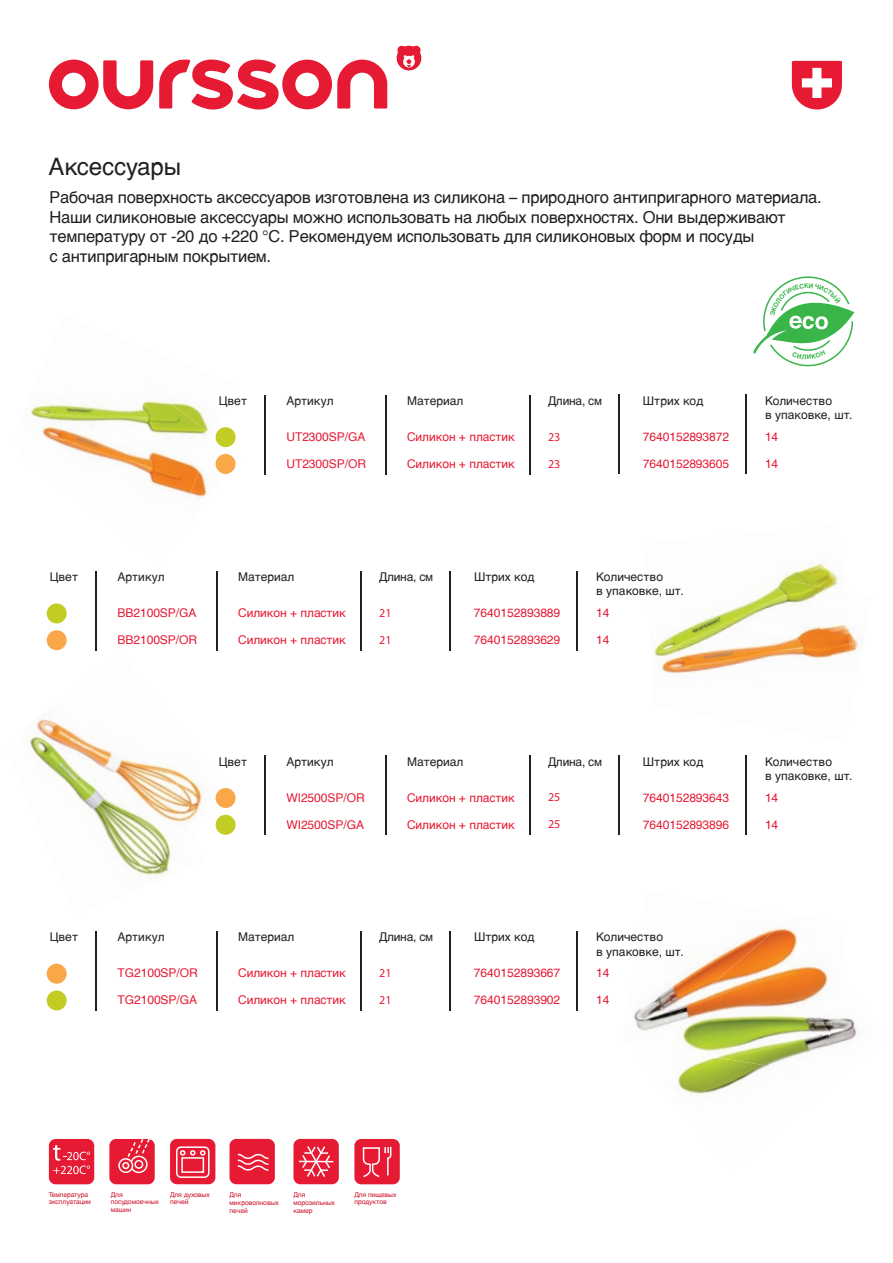
<style>
.page{position:relative;width:893px;height:1263px;background:#fff}
.page>*{position:absolute;margin:0;border:0;box-sizing:border-box;transform-origin:0 0}
.t1{font:24px "Helvetica LTCYR";color:#231f20}
.t2{font:16.5px/19.8px "Helvetica LTCYR";letter-spacing:-.015em;color:#231f20}
.t3{font:12px "Helvetica LTCYR";letter-spacing:-.005em;color:#e71a33}
.t4{font:12px/14.4px "Helvetica LTCYR";color:#231f20}
.t5{font:12px "Myriad Pro";letter-spacing:-.005em;color:#e71a33}
.t6{font:6.75px/7.6px "Helvetica LTCYR";letter-spacing:-.01em;color:#ce152d}
</style>
<div class="page">
<img style="left:190px;top:778px;width:40px;height:47px">
<img style="left:29px;top:712px;width:161px;height:162px">
<img style="left:655px;top:563px;width:197px;height:111px">
<img style="left:30px;top:399px;width:179px;height:98px">
<hr style="left:385px;top:395px;width:2px;height:79px;background:#231f20">
<hr style="left:264px;top:395px;width:2px;height:79px;background:#231f20">
<hr style="left:529px;top:395px;width:2px;height:79px;background:#231f20">
<hr style="left:618px;top:395px;width:2px;height:79px;background:#231f20">
<hr style="left:745px;top:395px;width:1px;height:79px;background:#231f20">
<div style="left:216px;top:454px;width:20px;height:20px;background:#faa74a;border-radius:50%"></div>
<div style="left:216px;top:427px;width:20px;height:20px;background:#c2cd23;border-radius:50%"></div>
<svg style="left:792px;top:61px;width:50px;height:49px"></svg>
<svg style="left:49px;top:60px;width:104px;height:49px"></svg>
<svg style="left:159px;top:59px;width:228px;height:51px"></svg>
<svg style="left:397px;top:45px;width:24px;height:25px"></svg>
<div style="left:109px;top:1139px;width:46px;height:45px;background:#e71a33;border-radius:7px"></div>
<svg style="left:118px;top:1139px;width:32px;height:34px"></svg>
<div style="left:170px;top:1139px;width:45px;height:45px;background:#e71a33;border-radius:7px"></div>
<svg style="left:176px;top:1146px;width:34px;height:32px"></svg>
<div style="left:230px;top:1139px;width:45px;height:45px;background:#e71a33;border-radius:7px"></div>
<svg style="left:238px;top:1154px;width:30px;height:17px"></svg>
<div style="left:354px;top:1139px;width:46px;height:45px;background:#e71a33;border-radius:7px"></div>
<svg style="left:363px;top:1147px;width:28px;height:30px"></svg>
<div style="left:293px;top:1139px;width:46px;height:45px;background:#e71a33;border-radius:7px"></div>
<hr style="left:299px;top:1161px;width:34px;height:1px;background:#fff">
<svg style="left:302px;top:1146px;width:28px;height:31px"></svg>
<div style="left:49px;top:1139px;width:45px;height:45px;background:#e71a33;border-radius:7px"></div>
<svg style="left:53px;top:1145px;width:37px;height:29px"></svg>
<img style="left:677px;top:1018px;width:180px;height:79px">
<img style="left:634px;top:1009px;width:213px;height:36px">
<img style="left:641px;top:926px;width:198px;height:149px">
<hr style="left:216px;top:571px;width:2px;height:79px;background:#231f20">
<hr style="left:96px;top:571px;width:1px;height:79px;background:#231f20">
<hr style="left:360px;top:571px;width:2px;height:79px;background:#231f20">
<hr style="left:449px;top:571px;width:2px;height:79px;background:#231f20">
<hr style="left:576px;top:571px;width:1px;height:79px;background:#231f20">
<div style="left:47px;top:630px;width:20px;height:20px;background:#faa74a;border-radius:50%"></div>
<div style="left:47px;top:603px;width:20px;height:20px;background:#c2cd23;border-radius:50%"></div>
<hr style="left:385px;top:756px;width:2px;height:79px;background:#231f20">
<hr style="left:264px;top:756px;width:2px;height:79px;background:#231f20">
<hr style="left:529px;top:756px;width:2px;height:79px;background:#231f20">
<hr style="left:618px;top:756px;width:2px;height:79px;background:#231f20">
<hr style="left:745px;top:756px;width:1px;height:79px;background:#231f20">
<div style="left:216px;top:788px;width:20px;height:20px;background:#faa74a;border-radius:50%"></div>
<div style="left:216px;top:815px;width:20px;height:20px;background:#c2cd23;border-radius:50%"></div>
<hr style="left:216px;top:931px;width:2px;height:80px;background:#231f20">
<hr style="left:96px;top:931px;width:1px;height:80px;background:#231f20">
<hr style="left:360px;top:931px;width:2px;height:80px;background:#231f20">
<hr style="left:449px;top:931px;width:2px;height:80px;background:#231f20">
<hr style="left:576px;top:931px;width:1px;height:80px;background:#231f20">
<div style="left:47px;top:964px;width:20px;height:20px;background:#faa74a;border-radius:50%"></div>
<div style="left:47px;top:990px;width:20px;height:20px;background:#c2cd23;border-radius:50%"></div>
<svg style="left:753px;top:276px;width:101px;height:90px"></svg>
<h1 class="t1" style="left:49px;top:153px;width:134px">Аксессуары</h1>
<p class="t2" style="left:50px;top:187px;width:774px">Рабочая поверхность аксессуаров изготовлена из силикона – природного антипригарного материала.<br>Наши силиконовые аксессуары можно использовать на любых поверхностях. Они выдерживают температуру от -20 до +220 °C. Рекомендуем использовать для силиконовых форм и посуды<br>с антипригарным покрытием.</p>
<p class="t4" style="left:219px;top:393px;width:30px">Цвет</p>
<p class="t4" style="left:286px;top:393px;width:49px">Артикул</p>
<p class="t3" style="left:286px;top:430px;width:81px">UT2300SP/GA</p>
<p class="t3" style="left:286px;top:457px;width:81px">UT2300SP/OR</p>
<p class="t4" style="left:407px;top:393px;width:58px">Материал</p>
<p class="t4" style="left:548px;top:393px;width:55px">Длина, см</p>
<p class="t4" style="left:643px;top:393px;width:62px">Штрих код</p>
<p class="t4" style="left:765px;top:393px;width:89px">Количество<br>в упаковке, шт.</p>
<p class="t3" style="left:407px;top:430px;width:109px">Силикон + пластик</p>
<p class="t3" style="left:407px;top:457px;width:109px">Силикон + пластик</p>
<p class="t3" style="left:643px;top:430px;width:88px">7640152893872</p>
<p class="t3" style="left:643px;top:457px;width:88px">7640152893605</p>
<p class="t3" style="left:765px;top:430px;width:15px">14</p>
<p class="t3" style="left:765px;top:457px;width:15px">14</p>
<p class="t5" style="left:548px;top:429px;width:14px">23</p>
<p class="t5" style="left:548px;top:456px;width:14px">23</p>
<p class="t4" style="left:50px;top:570px;width:30px">Цвет</p>
<p class="t4" style="left:118px;top:570px;width:49px">Артикул</p>
<p class="t3" style="left:118px;top:606px;width:81px">BB2100SP/GA</p>
<p class="t3" style="left:118px;top:633px;width:81px">BB2100SP/OR</p>
<p class="t4" style="left:238px;top:570px;width:58px">Материал</p>
<p class="t4" style="left:379px;top:570px;width:55px">Длина, см</p>
<p class="t4" style="left:474px;top:570px;width:62px">Штрих код</p>
<p class="t4" style="left:596px;top:570px;width:89px">Количество<br>в упаковке, шт.</p>
<p class="t3" style="left:238px;top:606px;width:109px">Силикон + пластик</p>
<p class="t3" style="left:238px;top:633px;width:109px">Силикон + пластик</p>
<p class="t3" style="left:474px;top:606px;width:88px">7640152893889</p>
<p class="t3" style="left:474px;top:633px;width:88px">7640152893629</p>
<p class="t3" style="left:596px;top:606px;width:15px">14</p>
<p class="t3" style="left:596px;top:633px;width:15px">14</p>
<p class="t5" style="left:379px;top:605px;width:14px">21</p>
<p class="t5" style="left:379px;top:632px;width:14px">21</p>
<p class="t4" style="left:219px;top:754px;width:30px">Цвет</p>
<p class="t4" style="left:286px;top:754px;width:49px">Артикул</p>
<p class="t3" style="left:286px;top:791px;width:80px">WI2500SP/OR</p>
<p class="t3" style="left:286px;top:818px;width:79px">WI2500SP/GA</p>
<p class="t4" style="left:407px;top:754px;width:58px">Материал</p>
<p class="t4" style="left:548px;top:754px;width:55px">Длина, см</p>
<p class="t4" style="left:643px;top:754px;width:62px">Штрих код</p>
<p class="t4" style="left:765px;top:754px;width:89px">Количество<br>в упаковке, шт.</p>
<p class="t3" style="left:407px;top:791px;width:109px">Силикон + пластик</p>
<p class="t3" style="left:407px;top:818px;width:109px">Силикон + пластик</p>
<p class="t3" style="left:643px;top:791px;width:88px">7640152893643</p>
<p class="t3" style="left:643px;top:818px;width:88px">7640152893896</p>
<p class="t3" style="left:765px;top:791px;width:15px">14</p>
<p class="t3" style="left:765px;top:818px;width:15px">14</p>
<p class="t5" style="left:548px;top:790px;width:14px">25</p>
<p class="t5" style="left:548px;top:817px;width:14px">25</p>
<p class="t4" style="left:50px;top:930px;width:30px">Цвет</p>
<p class="t4" style="left:118px;top:930px;width:49px">Артикул</p>
<p class="t3" style="left:118px;top:966px;width:82px">TG2100SP/OR</p>
<p class="t3" style="left:118px;top:993px;width:81px">TG2100SP/GA</p>
<p class="t4" style="left:238px;top:930px;width:58px">Материал</p>
<p class="t4" style="left:379px;top:930px;width:55px">Длина, см</p>
<p class="t4" style="left:474px;top:930px;width:62px">Штрих код</p>
<p class="t4" style="left:596px;top:930px;width:89px">Количество<br>в упаковке, шт.</p>
<p class="t3" style="left:238px;top:966px;width:109px">Силикон + пластик</p>
<p class="t3" style="left:238px;top:993px;width:109px">Силикон + пластик</p>
<p class="t3" style="left:474px;top:966px;width:88px">7640152893667</p>
<p class="t3" style="left:474px;top:993px;width:88px">7640152893902</p>
<p class="t3" style="left:596px;top:966px;width:15px">14</p>
<p class="t3" style="left:596px;top:993px;width:15px">14</p>
<p class="t5" style="left:379px;top:966px;width:14px">21</p>
<p class="t5" style="left:379px;top:993px;width:14px">21</p>
<p class="t6" style="left:49px;top:1190px;width:44px">Температура эксплуатации</p>
<p class="t6" style="left:111px;top:1190px;width:50px">Для посудомоечных машин</p>
<p class="t6" style="left:170px;top:1190px;width:41px">Для духовых печей</p>
<p class="t6" style="left:230px;top:1190px;width:51px">Для микроволновых печей</p>
<p class="t6" style="left:354px;top:1190px;width:43px">Для пищевых продуктов</p>
<p class="t6" style="left:293px;top:1190px;width:43px;line-height:8.1px">Для морозильных камер</p>
</div>
